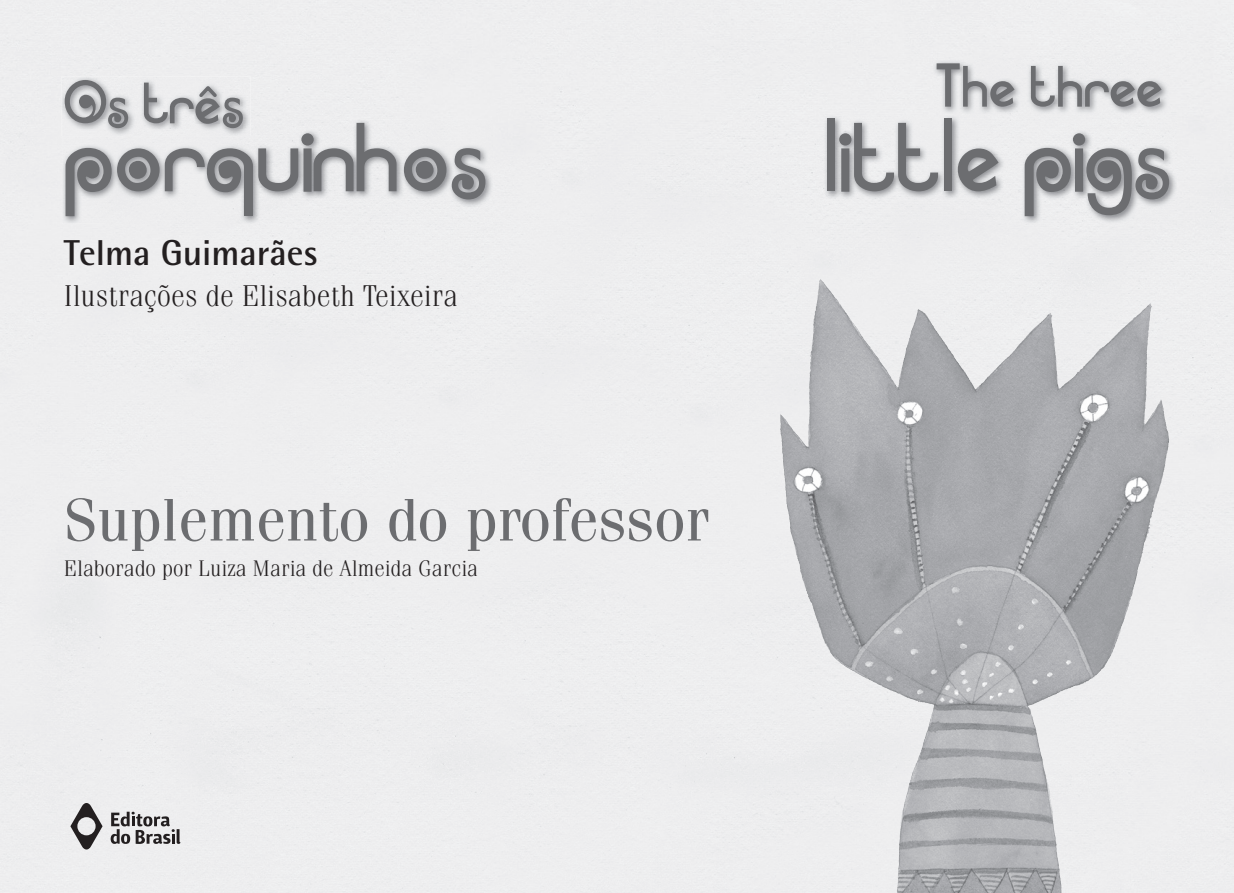
<style>
.page{position:relative;width:1234px;height:893px;background:#fff}
.page>*{position:absolute;margin:0;border:0;box-sizing:border-box;transform-origin:0 0}
.t1{font:90px "Arruba";color:#6c6d70}
.t2{font:60px "Fenice";color:#6c6d70}
.t3{font:53.55px "Arruba";color:#6c6d70}
.t4{font:700 36px "Rotis Semi Sans";color:#231f20}
.t5{font:300 30px "Fenice";color:#231f20}
.t6{font:300 22.5px "Fenice";color:#231f20}
</style>
<div class="page">
<img style="left:483px;top:157px;width:375px;height:736px">
<img style="left:1126px;top:157px;width:107px;height:736px">
<img style="left:858px;top:224px;width:268px;height:669px">
<img style="left:61px;top:76px;width:189px;height:60px">
<img style="left:65px;top:80px;width:129px;height:39px">
<img style="left:195px;top:98px;width:25px;height:21px">
<img style="left:223px;top:98px;width:20px;height:21px">
<svg style="left:196px;top:83px;width:24px;height:17px"></svg>
<img style="left:62px;top:119px;width:431px;height:105px">
<img style="left:62px;top:119px;width:188px;height:17px">
<img style="left:65px;top:119px;width:129px;height:9px">
<img style="left:195px;top:119px;width:25px;height:5px">
<img style="left:223px;top:119px;width:20px;height:9px">
<img style="left:932px;top:60px;width:236px;height:55px">
<img style="left:823px;top:115px;width:353px;height:109px">
<img style="left:808px;top:279px;width:12px;height:126px">
<svg style="left:70px;top:803px;width:32px;height:47px;background:#9b9a9b"></svg>
<svg style="left:111px;top:812px;width:69px;height:32px;background:#a09fa0"></svg>
<h3 class="t3" style="left:64px;top:80px;width:181px">Os tres</h3>
<h1 class="t1" style="left:64px;top:118px;width:424px">porquinhos</h1>
<h3 class="t4" style="left:64px;top:231px;width:256px">Telma Guimarães</h3>
<h3 class="t5" style="left:64px;top:278px;width:395px">Ilustrações de Elisabeth Teixeira</h3>
<h2 class="t2" style="left:64px;top:484px;width:647px">Suplemento do professor</h2>
<p class="t6" style="left:64px;top:555px;width:416px">Elaborado por Luiza Maria de Almeida Garcia</p>
<h3 class="t3" style="left:935px;top:63px;width:229px">The three</h3>
<h1 class="t1" style="left:822px;top:118px;width:348px">little pigs</h1>
</div>
